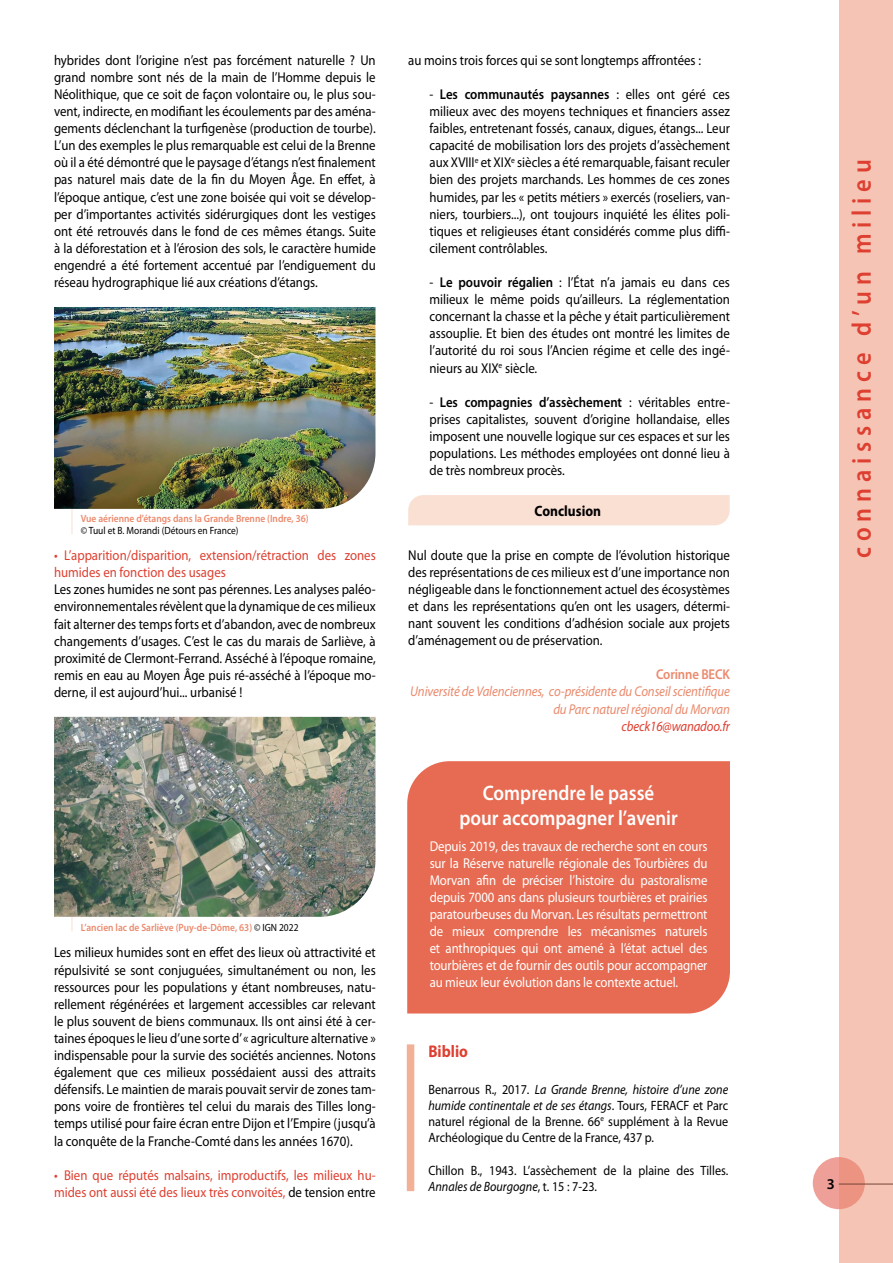
<style>
.page{position:relative;width:893px;height:1263px;background:#fff}
.page>*{position:absolute;margin:0;border:0;box-sizing:border-box;transform-origin:0 0}
.t1{font:600 27px "Myriad Pro";letter-spacing:.24em;color:#de3f30;scale:.9 1}
.t2{font:600 21px/25.2px "Myriad Pro";color:#fff;text-align:center;scale:.9 1}
.t3{font:700 16.95px "Myriad Pro";color:#de3f30;scale:.9 1}
.t4{font:700 15px "Myriad Pro";color:#000;scale:.9 1}
.t5{font:600 15px "Myriad Pro";color:#000}
.t6{font:14.25px/17.1px "Myriad Pro";color:#000;text-align:justify;scale:.9 1}
.t7{font:14.25px/17.1px "Myriad Pro";letter-spacing:-.01em;color:#fff;text-align:justify;scale:.9 1}
.t8{font:14.25px/17.1px "Myriad Pro";color:#de3f30;scale:.9 1}
.t9{font:italic 14.25px/17.1px "Myriad Pro";letter-spacing:-.01em;color:#eb896c;text-align:right;scale:.9 1}
.t10{font:italic 14.25px "Myriad Pro";letter-spacing:-.01em;color:#de3f30;scale:.9 1}
.t11{font:600 14.25px "Myriad Pro";letter-spacing:-.01em;color:#eb896c;scale:.9 1}
.t12{font:13.5px/16.2px "Myriad Pro";color:#000;text-align:justify;scale:.9 1}
.t13{font:600 10.5px "Myriad Pro";color:#eb896c;scale:.9 1}
.t14{font:10.5px "Myriad Pro";color:#000;scale:.9 1}
.s1{font-weight:400;color:#000}
.s2{color:#000}
.s3{font-weight:600}
.s4{font-style:italic}
</style>
<div class="page">
<div style="left:813px;top:1157px;width:52px;height:52px;background:#ee9f97;border-radius:50%"></div>
<hr style="left:71px;top:473px;width:2px;height:61px;background:#fce9e1">
<hr style="left:71px;top:871px;width:2px;height:60px;background:#fce9e1">
<img style="left:54px;top:307px;width:321px;height:202px">
<img style="left:54px;top:717px;width:321px;height:200px">
<div style="left:839px;top:0;width:54px;height:1263px;background:#f5c4b5"></div>
<div style="left:408px;top:495px;width:322px;height:30px;background:#fadfd3"></div>
<div style="left:407px;top:1044px;width:7px;height:147px;background:#f2b097"></div>
<div style="left:407px;top:761px;width:323px;height:252px;background:#e66b52"></div>
<p class="t6" style="left:54px;top:51px;width:359px">hybrides dont l’origine n’est pas forcément naturelle ? Un grand nombre sont nés de la main de l’Homme depuis le Néolithique, que ce soit de façon volontaire ou, le plus sou&shy;vent, indirecte, en modifiant les écoulements par des aména&shy;gements déclenchant la turfigenèse (production de tourbe).<br>L’un des exemples le plus remarquable est celui de la Brenne où il a été démontré que le paysage d’étangs n’est finalement pas naturel mais date de la fin du Moyen Âge. En effet, à l’époque antique, c’est une zone boisée qui voit se dévelop&shy;per d’importantes activités sidérurgiques dont les vestiges ont été retrouvés dans le fond de ces mêmes étangs. Suite à la déforestation et à l’érosion des sols, le caractère humide engendré a été fortement accentué par l’endiguement du réseau hydrographique lié aux créations d’étangs.</p>
<p class="t13" style="left:81px;top:512px;width:255px">Vue aérienne d’étangs dans la Grande Brenne (Indre, 36)</p>
<p class="t14" style="left:81px;top:524px;width:177px">© Tuul et B. Morandi (Détours en France)</p>
<p class="t8" style="left:54px;top:546px;width:359px">• L’apparition/disparition, extension/rétraction des zones humides en fonction des usages</p>
<p class="t6" style="left:54px;top:581px;width:359px">Les zones humides ne sont pas pérennes. Les analyses paléo&shy;environnementales révèlent que la dynamique de ces milieux fait alterner des temps forts et d’abandon, avec de nombreux changements d’usages. C’est le cas du marais de Sarliève, à proximité de Clermont-Ferrand. Asséché à l’époque romaine, remis en eau au Moyen Âge puis ré-asséché à l’époque mo&shy;derne, il est aujourd’hui... urbanisé !</p>
<p class="t13" style="left:81px;top:920px;width:243px">L’ancien lac de Sarliève (Puy-de-Dôme, 63) <span class="s1">© IGN 2022</span></p>
<p class="t6" style="left:54px;top:944px;width:359px">Les milieux humides sont en effet des lieux où attractivité et répulsivité se sont conjuguées, simultanément ou non, les ressources pour les populations y étant nombreuses, natu&shy;rellement régénérées et largement accessibles car relevant le plus souvent de biens communaux. Ils ont ainsi été à cer&shy;taines époques le lieu d’une sorte d’ « agriculture alternative » indispensable pour la survie des sociétés anciennes. Notons également que ces milieux possédaient aussi des attraits défensifs. Le maintien de marais pouvait servir de zones tam&shy;pons voire de frontières tel celui du marais des Tilles long&shy;temps utilisé pour faire écran entre Dijon et l’Empire (jusqu’à la conquête de la Franche-Comté dans les années 1670).</p>
<p class="t8" style="left:54px;top:1166px;width:359px">• Bien que réputés malsains, improductifs, les milieux hu&shy;mides ont aussi été des lieux très convoités, <span class="s2">de tension entre</span></p>
<p class="t6" style="left:408px;top:51px;width:327px">au moins trois forces qui se sont longtemps affrontées :</p>
<p class="t6" style="left:429px;top:85px;width:335px">- <span class="s3">Les communautés paysannes</span> : elles ont géré ces milieux avec des moyens techniques et financiers assez faibles, entretenant fossés, canaux, digues, étangs... Leur capacité de mobilisation lors des projets d’assèchement aux XVIII<sup>e</sup> et XIX<sup>e</sup> siècles a été remarquable, faisant reculer bien des projets marchands. Les hommes de ces zones humides, par les « petits métiers » exercés (roseliers, van&shy;niers, tourbiers...), ont toujours inquiété les élites poli&shy;tiques et religieuses étant considérés comme plus diffi&shy;cilement contrôlables.</p>
<p class="t6" style="left:429px;top:273px;width:335px">- <span class="s3">Le pouvoir régalien</span> : l’État n’a jamais eu dans ces milieux le même poids qu’ailleurs. La réglementation concernant la chasse et la pêche y était particulièrement assouplie. Et bien des études ont montré les limites de l’autorité du roi sous l’Ancien régime et celle des ingé&shy;nieurs au XIX<sup>e</sup> siècle.</p>
<p class="t6" style="left:429px;top:393px;width:335px">- <span class="s3">Les compagnies d’assèchement</span> : véritables entre&shy;prises capitalistes, souvent d’origine hollandaise, elles imposent une nouvelle logique sur ces espaces et sur les populations. Les méthodes employées ont donné lieu à de très nombreux procès.</p>
<p class="t4" style="left:535px;top:501px;width:75px">Conclusion</p>
<p class="t6" style="left:408px;top:546px;width:359px">Nul doute que la prise en compte de l’évolution historique des représentations de ces milieux est d’une importance non négligeable dans le fonctionnement actuel des écosystèmes et dans les représentations qu’en ont les usagers, détermi&shy;nant souvent les conditions d’adhésion sociale aux projets d’aménagement ou de préservation.</p>
<p class="t11" style="left:656px;top:665px;width:84px">Corinne BECK</p>
<p class="t9" style="left:410px;top:683px;width:357px">Université de Valenciennes, co-présidente du Conseil scientifique du Parc naturel régional du Morvan</p>
<p class="t10" style="left:622px;top:717px;width:122px">cbeck16@wanadoo.fr</p>
<h2 class="t2" style="left:459px;top:780px;width:244px">Comprendre le passé<br>pour accompagner l’avenir</h2>
<p class="t7" style="left:430px;top:837px;width:310px">Depuis 2019, des travaux de recherche sont en cours sur la Réserve naturelle régionale des Tourbières du Morvan afin de préciser l’histoire du pastoralisme depuis 7000 ans dans plusieurs tourbières et prairies paratourbeuses du Morvan. Les résultats permettront de mieux comprendre les mécanismes naturels et anthropiques qui ont amené à l’état actuel des tourbières et de fournir des outils pour accompagner au mieux leur évolution dans le contexte actuel.</p>
<p class="t3" style="left:428px;top:1040px;width:45px">Biblio</p>
<p class="t12" style="left:428px;top:1081px;width:335px">Benarrous R., 2017. <span class="s4">La Grande Brenne, histoire d’une zone humide continentale et de ses étangs</span>. Tours, FERACF et Parc naturel régional de la Brenne. 66<sup>e</sup> supplément à la Revue Archéologique du Centre de la France, 437 p.</p>
<p class="t12" style="left:428px;top:1162px;width:335px">Chillon B., 1943. L’assèchement de la plaine des Tilles.<br><span class="s4">Annales de Bourgogne</span>, t. 15 : 7-23.</p>
<h1 class="t1" style="left:844px;top:558px;width:444px;rotate:-90deg">connaissance d’un milieu</h1>
<p class="t5" style="left:827px;top:1174px;width:10px">3</p>
</div>
